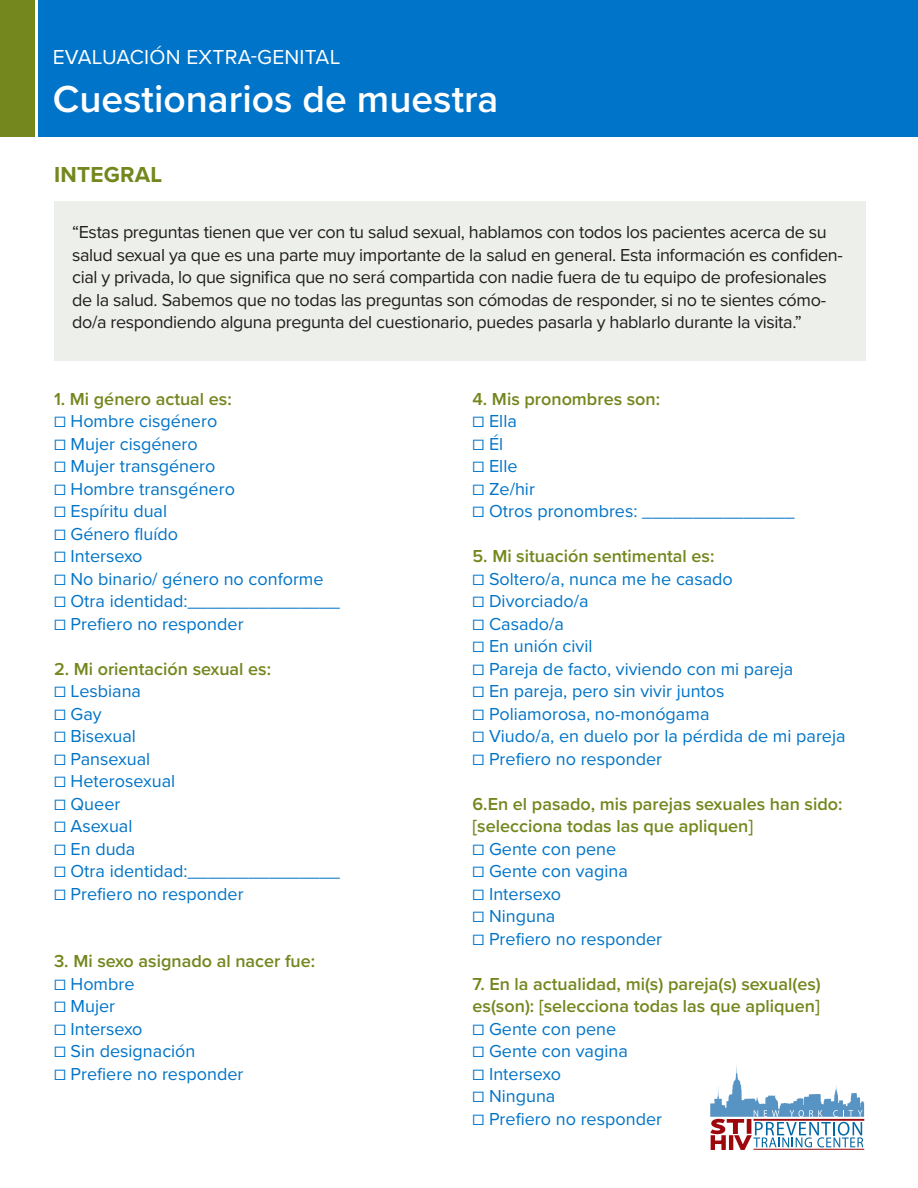
<style>
.page{position:relative;width:918px;height:1188px;background:#fff}
.page>*{position:absolute;margin:0;border:0;box-sizing:border-box;transform-origin:0 0}
.t1{font:600 39px "Proxima Nova";color:#fff}
.t2{font:700 22.5px "Proxima Nova";letter-spacing:.01em;color:#73871e}
.t3{font:21px "Proxima Nova";letter-spacing:.01em;color:#fff}
.t4{font:18px "Proxima Nova";color:#0074c8}
.t5{font:18px/22.5px "Proxima Nova";letter-spacing:-.02em;color:#221e1f}
.t6{font:600 18px/22.5px "Proxima Nova";color:#73871e}
</style>
<div class="page">
<div style="left:39px;top:0;width:879px;height:136px;background:#0074c8"></div>
<div style="left:0;top:0;width:35px;height:136px;background:#73871e"></div>
<div style="left:54px;top:201px;width:811px;height:159px;background:#edefeb"></div>
<svg style="left:710px;top:1068px;width:154px;height:82px"></svg>
<hr style="left:747px;top:1119px;width:4px;height:15px;background:#9d080d">
<p class="t3" style="left:53px;top:42px;width:289px">EVALUACIÓN EXTRA-GENITAL</p>
<p class="t1" style="left:53px;top:70px;width:447px">Cuestionarios de muestra</p>
<p class="t2" style="left:54px;top:161px;width:110px">INTEGRAL</p>
<p class="t5" style="left:72px;top:220px;width:772px">“Estas preguntas tienen que ver con tu salud sexual, hablamos con todos los pacientes acerca de su salud sexual ya que es una parte muy importante de la salud en general. Esta información es confiden&shy;cial y privada, lo que significa que no será compartida con nadie fuera de tu equipo de profesionales de la salud. Sabemos que no todas las preguntas son cómodas de responder, si no te sientes cómo&shy;do/a respondiendo alguna pregunta del cuestionario, puedes pasarla y hablarlo durante la visita.”</p>
<p class="t6" style="left:54px;top:387px;width:179px">1. Mi género actual es:</p>
<p class="t4" style="left:54px;top:408px;width:165px">☐ Hombre cisgénero</p>
<p class="t4" style="left:54px;top:430px;width:145px">☐ Mujer cisgénero</p>
<p class="t4" style="left:54px;top:453px;width:163px">☐ Mujer transgénero</p>
<p class="t4" style="left:54px;top:475px;width:183px">☐ Hombre transgénero</p>
<p class="t4" style="left:54px;top:498px;width:115px">☐ Espíritu dual</p>
<p class="t4" style="left:54px;top:520px;width:126px">☐ Género fluído</p>
<p class="t4" style="left:54px;top:543px;width:90px">☐ Intersexo</p>
<p class="t4" style="left:54px;top:565px;width:271px">☐ No binario/ género no conforme</p>
<p class="t4" style="left:54px;top:588px;width:288px">☐ Otra identidad:_______________</p>
<p class="t4" style="left:54px;top:610px;width:191px">☐ Prefiero no responder</p>
<p class="t6" style="left:54px;top:657px;width:219px">2. Mi orientación sexual es:</p>
<p class="t4" style="left:54px;top:678px;width:89px">☐ Lesbiana</p>
<p class="t4" style="left:54px;top:700px;width:49px">☐ Gay</p>
<p class="t4" style="left:54px;top:723px;width:84px">☐ Bisexual</p>
<p class="t4" style="left:54px;top:745px;width:98px">☐ Pansexual</p>
<p class="t4" style="left:54px;top:768px;width:123px">☐ Heterosexual</p>
<p class="t4" style="left:54px;top:790px;width:68px">☐ Queer</p>
<p class="t4" style="left:54px;top:813px;width:80px">☐ Asexual</p>
<p class="t4" style="left:54px;top:835px;width:83px">☐ En duda</p>
<p class="t4" style="left:54px;top:858px;width:288px">☐ Otra identidad:_______________</p>
<p class="t4" style="left:54px;top:880px;width:191px">☐ Prefiero no responder</p>
<p class="t6" style="left:54px;top:949px;width:263px">3. Mi sexo asignado al nacer fue:</p>
<p class="t4" style="left:54px;top:970px;width:82px">☐ Hombre</p>
<p class="t4" style="left:54px;top:993px;width:63px">☐ Mujer</p>
<p class="t4" style="left:54px;top:1015px;width:90px">☐ Intersexo</p>
<p class="t4" style="left:54px;top:1038px;width:143px">☐ Sin designación</p>
<p class="t4" style="left:54px;top:1060px;width:191px">☐ Prefiere no responder</p>
<p class="t6" style="left:472px;top:387px;width:189px">4. Mis pronombres son:</p>
<p class="t4" style="left:472px;top:408px;width:46px">☐ Ella</p>
<p class="t4" style="left:472px;top:430px;width:32px">☐ Él</p>
<p class="t4" style="left:472px;top:453px;width:47px">☐ Elle</p>
<p class="t4" style="left:472px;top:475px;width:64px">☐ Ze/hir</p>
<p class="t4" style="left:472px;top:498px;width:324px">☐ Otros pronombres: _______________</p>
<p class="t6" style="left:472px;top:544px;width:244px">5. Mi situación sentimental es:</p>
<p class="t4" style="left:472px;top:565px;width:262px">☐ Soltero/a, nunca me he casado</p>
<p class="t4" style="left:472px;top:588px;width:118px">☐ Divorciado/a</p>
<p class="t4" style="left:472px;top:610px;width:93px">☐ Casado/a</p>
<p class="t4" style="left:472px;top:633px;width:121px">☐ En unión civil</p>
<p class="t4" style="left:472px;top:655px;width:322px">☐ Pareja de facto, viviendo con mi pareja</p>
<p class="t4" style="left:472px;top:678px;width:254px">☐ En pareja, pero sin vivir juntos</p>
<p class="t4" style="left:472px;top:700px;width:238px">☐ Poliamorosa, no-monógama</p>
<p class="t4" style="left:472px;top:723px;width:375px">☐ Viudo/a, en duelo por la pérdida de mi pareja</p>
<p class="t4" style="left:472px;top:745px;width:191px">☐ Prefiero no responder</p>
<p class="t6" style="left:472px;top:792px;width:372px">6.En el pasado, mis parejas sexuales han sido: [selecciona todas las que apliquen]</p>
<p class="t4" style="left:472px;top:835px;width:145px">☐ Gente con pene</p>
<p class="t4" style="left:472px;top:858px;width:157px">☐ Gente con vagina</p>
<p class="t4" style="left:472px;top:880px;width:90px">☐ Intersexo</p>
<p class="t4" style="left:472px;top:903px;width:84px">☐ Ninguna</p>
<p class="t4" style="left:472px;top:925px;width:191px">☐ Prefiero no responder</p>
<p class="t6" style="left:472px;top:972px;width:350px">7. En la actualidad, mi(s) pareja(s) sexual(es) es(son): [selecciona todas las que apliquen]</p>
<p class="t4" style="left:472px;top:1015px;width:145px">☐ Gente con pene</p>
<p class="t4" style="left:472px;top:1038px;width:157px">☐ Gente con vagina</p>
<p class="t4" style="left:472px;top:1060px;width:90px">☐ Intersexo</p>
<p class="t4" style="left:472px;top:1083px;width:84px">☐ Ninguna</p>
<p class="t4" style="left:472px;top:1105px;width:191px">☐ Prefiero no responder</p>
</div>
